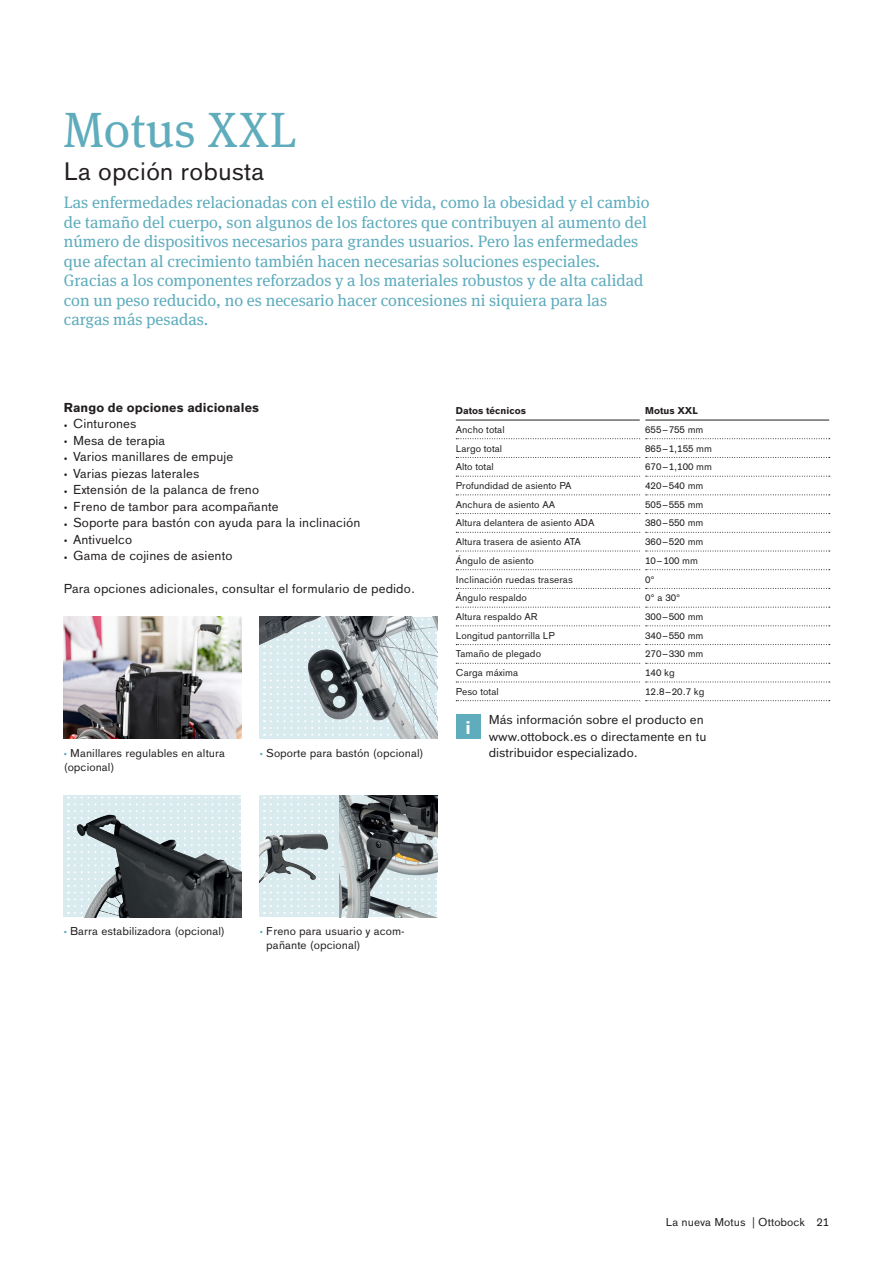
<style>
.page{position:relative;width:893px;height:1263px;background:#fff}
.page>*{position:absolute;margin:0;border:0;box-sizing:border-box;transform-origin:0 0}
.D1_C_Headline_33_pt{font:49.5px "OBO Serif";color:#5facbd}
.D4_Marginal_Copy_7_5{font:24.75px "OBO Sans";letter-spacing:.005em;color:#231f20}
.D4_Marginal_Copy_7_5-2{font:700 18px "OBO Sans";color:#fff}
.D4_Marginal_Copy_7_5-3{font:16.5px/19.5px "OBO Serif";color:#5facbd}
.D4_Marginal_Copy_7_5-4{font:12.75px/16.5px "OBO Sans";letter-spacing:.005em;color:#231f20}
.D4_Marginal_List_1st{font:12.75px "OBO Sans";letter-spacing:.005em;color:#231f20}
.D2_Copy_Subhead_9_5p{font:700 12.75px "OBO Sans";letter-spacing:.005em;color:#231f20}
._7__Bildunterschrift{font:11.25px/14.2px "OBO Sans";letter-spacing:.005em;color:#231f20}
.D5_Running_title_7_5{font:11.25px "OBO Sans";letter-spacing:.005em;color:#231f20}
.t1{font:9.75px "OBO Sans";color:#231f20}
.D7_Tab_Head{font:700 9.75px "OBO Sans";color:#231f20}
.s1{font-size:9.6px}
.s2{font-family:"Myriad Pro";color:#5facbd}
</style>
<div class="page">
<img style="left:64px;top:617px;width:177px;height:122px">
<img style="left:64px;top:795px;width:177px;height:122px">
<img style="left:260px;top:617px;width:177px;height:122px">
<img style="left:260px;top:795px;width:79px;height:122px">
<img style="left:339px;top:795px;width:98px;height:122px">
<svg style="left:456px;top:457px;width:184px;height:1px"></svg>
<svg style="left:646px;top:457px;width:184px;height:1px"></svg>
<svg style="left:456px;top:476px;width:184px;height:1px"></svg>
<svg style="left:646px;top:476px;width:184px;height:1px"></svg>
<svg style="left:456px;top:494px;width:184px;height:1px"></svg>
<svg style="left:646px;top:494px;width:184px;height:1px"></svg>
<svg style="left:456px;top:513px;width:184px;height:1px"></svg>
<svg style="left:646px;top:513px;width:184px;height:1px"></svg>
<svg style="left:456px;top:532px;width:184px;height:1px"></svg>
<svg style="left:646px;top:532px;width:184px;height:1px"></svg>
<svg style="left:456px;top:551px;width:184px;height:1px"></svg>
<svg style="left:646px;top:551px;width:184px;height:1px"></svg>
<svg style="left:456px;top:569px;width:184px;height:1px"></svg>
<svg style="left:646px;top:569px;width:184px;height:1px"></svg>
<svg style="left:456px;top:588px;width:184px;height:1px"></svg>
<svg style="left:646px;top:588px;width:184px;height:1px"></svg>
<svg style="left:456px;top:607px;width:184px;height:1px"></svg>
<svg style="left:646px;top:607px;width:184px;height:1px"></svg>
<svg style="left:456px;top:625px;width:184px;height:1px"></svg>
<svg style="left:646px;top:625px;width:184px;height:1px"></svg>
<svg style="left:456px;top:644px;width:184px;height:1px"></svg>
<svg style="left:646px;top:644px;width:184px;height:1px"></svg>
<svg style="left:456px;top:663px;width:184px;height:1px"></svg>
<svg style="left:646px;top:663px;width:184px;height:1px"></svg>
<svg style="left:456px;top:682px;width:184px;height:1px"></svg>
<svg style="left:646px;top:682px;width:184px;height:1px"></svg>
<svg style="left:456px;top:700px;width:184px;height:1px"></svg>
<svg style="left:646px;top:700px;width:184px;height:1px"></svg>
<hr style="left:456px;top:420px;width:184px;height:1px;background:#231f20">
<hr style="left:645px;top:420px;width:184px;height:1px;background:#231f20">
<svg style="left:456px;top:438px;width:184px;height:1px"></svg>
<svg style="left:646px;top:438px;width:184px;height:1px"></svg>
<div style="left:456px;top:714px;width:24px;height:25px;background:#5facbd"></div>
<p class="D1_C_Headline_33_pt" style="left:64px;top:101px;width:234px">Motus XXL</p>
<p class="D4_Marginal_Copy_7_5" style="left:64px;top:157px;width:202px">La opción robusta</p>
<p class="D4_Marginal_Copy_7_5-3" style="left:64px;top:193px;width:587px">Las enfermedades relacionadas con el estilo de vida, como la obesidad y el cambio de tamaño del cuerpo, son algunos de los factores que contribuyen al aumento del número de dispositivos necesarios para grandes usuarios. Pero las enfermedades que afectan al crecimiento también hacen necesarias soluciones especiales.</p>
<p class="D4_Marginal_Copy_7_5-3" style="left:64px;top:271px;width:581px">Gracias a los componentes reforzados y a los materiales robustos y de alta calidad con un peso reducido, no es necesario hacer concesiones ni siquiera para las cargas más pesadas.</p>
<p class="D2_Copy_Subhead_9_5p" style="left:64px;top:400px;width:197px">Rango de opciones adicionales</p>
<p class="D4_Marginal_Copy_7_5-4" style="left:64px;top:415px;width:74px"><span class="s1">•</span> Cinturones</p>
<p class="D4_Marginal_Copy_7_5-4" style="left:64px;top:432px;width:103px"><span class="s1">•</span> Mesa de terapia</p>
<p class="D4_Marginal_Copy_7_5-4" style="left:64px;top:448px;width:171px"><span class="s1">•</span> Varios manillares de empuje</p>
<p class="D4_Marginal_Copy_7_5-4" style="left:64px;top:465px;width:137px"><span class="s1">•</span> Varias piezas laterales</p>
<p class="D4_Marginal_Copy_7_5-4" style="left:64px;top:481px;width:197px"><span class="s1">•</span> Extensión de la palanca de freno</p>
<p class="D4_Marginal_Copy_7_5-4" style="left:64px;top:498px;width:216px"><span class="s1">•</span> Freno de tambor para acompañante</p>
<p class="D4_Marginal_Copy_7_5-4" style="left:64px;top:514px;width:298px"><span class="s1">•</span> Soporte para bastón con ayuda para la inclinación</p>
<p class="D4_Marginal_Copy_7_5-4" style="left:64px;top:531px;width:70px"><span class="s1">•</span> Antivuelco</p>
<p class="D4_Marginal_Copy_7_5-4" style="left:64px;top:547px;width:170px"><span class="s1">•</span> Gama de cojines de asiento</p>
<p class="D4_Marginal_List_1st" style="left:64px;top:581px;width:353px">Para opciones adicionales, consultar el formulario de pedido.</p>
<p class="_7__Bildunterschrift" style="left:64px;top:746px;width:163px"><span class="s2">•</span> Manillares regulables en altura (opcional)</p>
<p class="_7__Bildunterschrift" style="left:260px;top:746px;width:165px"><span class="s2">•</span> Soporte para bastón (opcional)</p>
<p class="D7_Tab_Head" style="left:456px;top:405px;width:72px">Datos técnicos</p>
<p class="D7_Tab_Head" style="left:645px;top:405px;width:54px">Motus XXL</p>
<p class="t1" style="left:456px;top:424px;width:50px">Ancho total</p>
<p class="t1" style="left:645px;top:424px;width:60px">655–755 mm</p>
<p class="t1" style="left:456px;top:442px;width:48px">Largo total</p>
<p class="t1" style="left:645px;top:442px;width:68px">865–1,155 mm</p>
<p class="t1" style="left:456px;top:461px;width:39px">Alto total</p>
<p class="t1" style="left:645px;top:461px;width:68px">670–1,100 mm</p>
<p class="t1" style="left:456px;top:480px;width:117px">Profundidad de asiento PA</p>
<p class="t1" style="left:645px;top:480px;width:60px">420–540 mm</p>
<p class="t1" style="left:456px;top:499px;width:101px">Anchura de asiento AA</p>
<p class="t1" style="left:645px;top:499px;width:60px">505–555 mm</p>
<p class="t1" style="left:456px;top:517px;width:140px">Altura delantera de asiento ADA</p>
<p class="t1" style="left:645px;top:517px;width:60px">380–550 mm</p>
<p class="t1" style="left:456px;top:536px;width:127px">Altura trasera de asiento ATA</p>
<p class="t1" style="left:645px;top:536px;width:60px">360–520 mm</p>
<p class="t1" style="left:456px;top:555px;width:80px">Ángulo de asiento</p>
<p class="t1" style="left:645px;top:555px;width:54px">10–100 mm</p>
<p class="t1" style="left:456px;top:573px;width:118px">Inclinación ruedas traseras</p>
<p class="t1" style="left:645px;top:573px;width:11px">0°</p>
<p class="t1" style="left:456px;top:592px;width:73px">Ángulo respaldo</p>
<p class="t1" style="left:645px;top:592px;width:37px">0° a 30°</p>
<p class="t1" style="left:456px;top:611px;width:83px">Altura respaldo AR</p>
<p class="t1" style="left:645px;top:611px;width:60px">300–500 mm</p>
<p class="t1" style="left:456px;top:630px;width:101px">Longitud pantorrilla LP</p>
<p class="t1" style="left:645px;top:630px;width:60px">340–550 mm</p>
<p class="t1" style="left:456px;top:648px;width:87px">Tamaño de plegado</p>
<p class="t1" style="left:645px;top:648px;width:60px">270–330 mm</p>
<p class="t1" style="left:456px;top:667px;width:64px">Carga máxima</p>
<p class="t1" style="left:645px;top:667px;width:31px">140 kg</p>
<p class="t1" style="left:456px;top:686px;width:44px">Peso total</p>
<p class="t1" style="left:645px;top:686px;width:61px">12.8–20.7 kg</p>
<p class="D4_Marginal_Copy_7_5-2" style="left:465px;top:717px;width:7px">i</p>
<p class="D4_Marginal_Copy_7_5-4" style="left:489px;top:711px;width:219px">Más información sobre el producto en www.ottobock.es o directamente en tu distribuidor especializado.</p>
<p class="_7__Bildunterschrift" style="left:64px;top:924px;width:163px"><span class="s2">•</span> Barra estabilizadora (opcional)</p>
<p class="_7__Bildunterschrift" style="left:266px;top:924px;width:140px;text-indent:-6px"><span class="s2">•</span> Freno para usuario y acom&shy;pañante (opcional)</p>
<p class="D5_Running_title_7_5" style="left:666px;top:1215px;width:165px">La nueva Motus | Ottobock 21</p>
</div>
